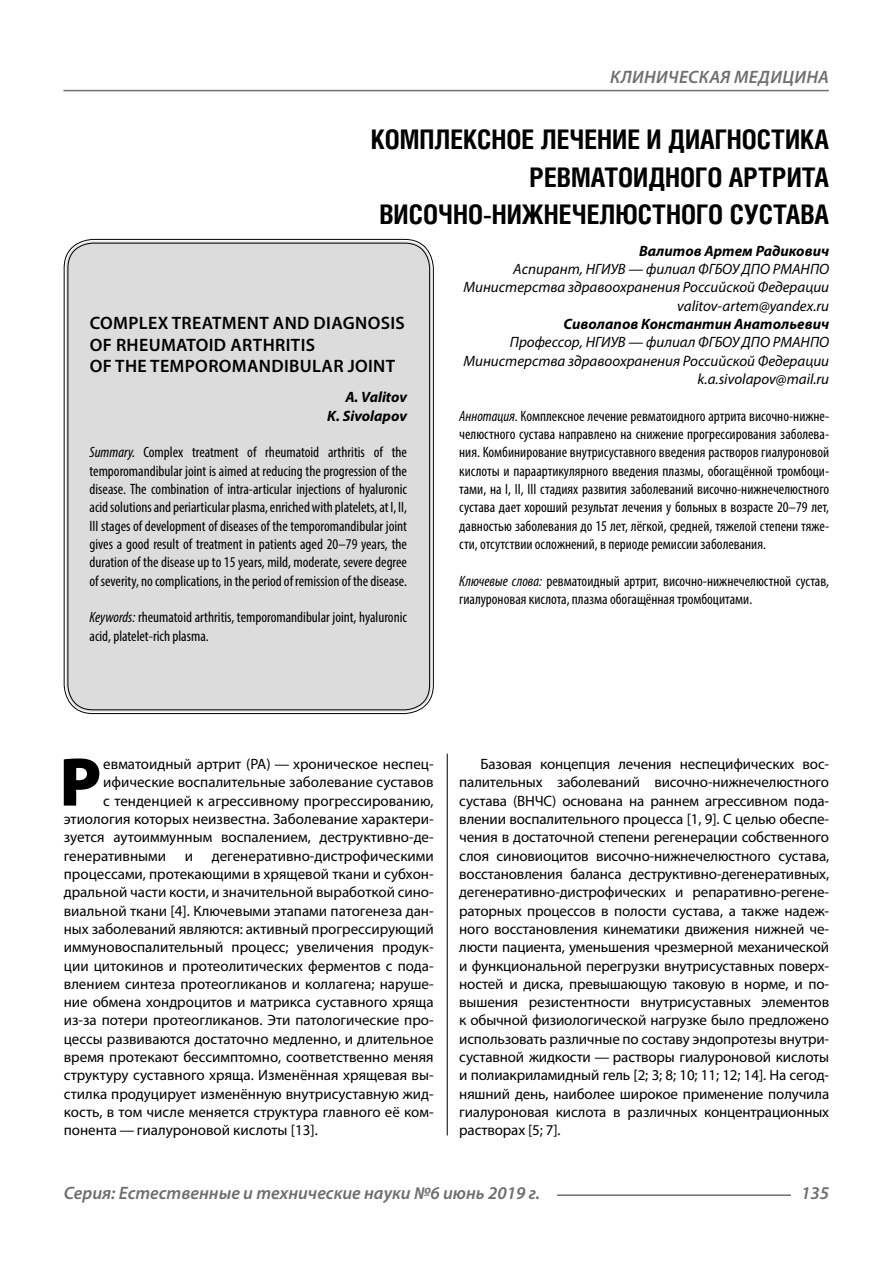
<style>
.page{position:relative;width:893px;height:1263px;background:#fff}
.page>*{position:absolute;margin:0;border:0;box-sizing:border-box;transform-origin:0 0}
.Bukvica{font:900 69.3px "Myriad Pro";color:#000}
.Header{font:700 27px/37.5px "Helios Cond C";color:#000;text-align:right}
.Header-eng{font:600 18px/21.6px "Myriad Pro";letter-spacing:.02em;color:#000}
.t1{font:italic 600 18px "Myriad Pro";color:#6e6e6e}
.t2{font:italic 600 18px "Myriad Pro";letter-spacing:.02em;color:#6e6e6e}
.Bukvica-2{font:15px/18.3px "Myriad Pro";color:#000;text-align:justify}
.Normal{font:15px/18.3px "Myriad Pro";letter-spacing:-.01em;color:#000;text-align:justify}
.Annotation-rus{font:condensed 15px/18.3px "Myriad Pro";color:#000;text-align:justify}
.Annotation-eng{font:condensed 15px/18.3px "Myriad Pro";color:#000;text-align:justify}
.Author-doc{font:italic 15px/18.3px "Myriad Pro";color:#000;text-align:right}
.Author{font:italic 700 15px "Myriad Pro";color:#000}
.Author-email{font:italic 15px "Myriad Pro";color:#000}
.Author-eng{font:italic 700 15px "Myriad Pro";color:#000}
.s1{font-style:italic}
</style>
<div class="page">
<hr style="left:447px;top:128px;width:1px;height:1007px;background:#000">
<div style="left:438px;top:732px;width:391px;height:21px;background:#fff"></div>
<div style="left:66px;top:241px;width:365px;height:471px;background:#dcdcdc;border-radius:27px"></div>
<hr style="left:557px;top:1194px;width:234px;height:2px;background:#6e6e6e">
<hr style="left:63px;top:90px;width:766px;height:1px;background:#6e6e6e">
<p class="t2" style="left:610px;top:66px;width:220px">КЛИНИЧЕСКАЯ МЕДИЦИНА</p>
<p class="Header" style="left:371px;top:120px;width:460px">КОМПЛЕКСНОЕ ЛЕЧЕНИЕ И ДИАГНОСТИКА<br>РЕВМАТОИДНОГО АРТРИТА<br>ВИСОЧНО-НИЖНЕЧЕЛЮСТНОГО СУСТАВА</p>
<p class="Author" style="left:639px;top:241px;width:192px">Валитов Артем Радикович</p>
<p class="Author-doc" style="left:463px;top:260px;width:367px">Аспирант, НГИУВ — филиал ФГБОУ ДПО РМАНПО<br>Министерства здравоохранения Российской Федерации</p>
<p class="Author-email" style="left:677px;top:296px;width:153px">valitov-artem@yandex.ru</p>
<p class="Author" style="left:563px;top:314px;width:267px">Сиволапов Константин Анатольевич</p>
<p class="Author-doc" style="left:463px;top:333px;width:367px">Профессор, НГИУВ — филиал ФГБОУ ДПО РМАНПО<br>Министерства здравоохранения Российской Федерации</p>
<p class="Author-email" style="left:697px;top:370px;width:133px">k.a.sivolapov@mail.ru</p>
<p class="Annotation-rus" style="left:459px;top:406px;width:371px"><span class="s1">Аннотация.</span> Комплексное лечение ревматоидного артрита височно-нижне&shy;челюстного сустава направлено на снижение прогрессирования заболева&shy;ния. Комбинирование внутрисуставного введения растворов гиалуроновой кислоты и параартикулярного введения плазмы, обогащённой тромбоци&shy;тами, на I, II, III стадиях развития заболеваний височно-нижнечелюстного сустава дает хороший результат лечения у больных в возрасте 20–79 лет, давностью заболевания до 15 лет, лёгкой, средней, тяжелой степени тяже&shy;сти, отсутствии осложнений, в периоде ремиссии заболевания.</p>
<p class="Annotation-rus" style="left:459px;top:571px;width:371px"><span class="s1">Ключевые слова:</span> ревматоидный артрит, височно-нижнечелюстной сустав, гиалуроновая кислота, плазма обогащённая тромбоцитами.</p>
<p class="Header-eng" style="left:90px;top:312px;width:317px">COMPLEX TREATMENT AND DIAGNOSIS<br>OF RHEUMATOID ARTHRITIS<br>OF THE TEMPOROMANDIBULAR JOINT</p>
<p class="Author-eng" style="left:345px;top:388px;width:63px">A. Valitov</p>
<p class="Author-eng" style="left:327px;top:406px;width:81px">K. Sivolapov</p>
<p class="Annotation-eng" style="left:90px;top:443px;width:319px"><span class="s1">Summary.</span> Complex treatment of rheumatoid arthritis of the temporomandibular joint is aimed at reducing the progression of the disease. The combination of intra-articular injections of hyaluronic acid solutions and periarticular plasma, enriched with platelets, at I, II, III stages of development of diseases of the temporomandibular joint gives a good result of treatment in patients aged 20–79 years, the duration of the disease up to 15 years, mild, moderate, severe degree of severity, no complications, in the period of remission of the disease.</p>
<p class="Annotation-eng" style="left:90px;top:608px;width:319px"><span class="s1">Keywords:</span> rheumatoid arthritis, temporomandibular joint, hyaluronic acid, platelet-rich plasma.</p>
<p class="Bukvica" style="left:59px;top:736px;width:43px">Р</p>
<p class="Bukvica-2" style="left:103px;top:754px;width:332px">евматоидный артрит (РА) — хроническое неспец-</p>
<p class="Bukvica-2" style="left:103px;top:773px;width:332px">ифические воспалительные заболевание суставов</p>
<p class="Bukvica-2" style="left:103px;top:791px;width:332px">с тенденцией к агрессивному прогрессированию,</p>
<p class="Bukvica-2" style="left:64px;top:809px;width:371px">этиология которых неизвестна. Заболевание характери-</p>
<p class="Bukvica-2" style="left:64px;top:828px;width:371px">зуется аутоиммунным воспалением, деструктивно-де-</p>
<p class="Bukvica-2" style="left:64px;top:846px;width:104px">генеративными</p>
<p class="Bukvica-2" style="left:185px;top:846px;width:10px">и</p>
<p class="Bukvica-2" style="left:64px;top:846px;width:371px;text-indent:148px">дегенеративно-дистрофическими процессами, протекающими в хрящевой ткани и субхон&shy;дральной части кости, и значительной выработкой сино&shy;виальной ткани [4]. Ключевыми этапами патогенеза дан&shy;ных заболеваний являются: активный прогрессирующий иммуновоспалительный процесс; увеличения продук&shy;ции цитокинов и протеолитических ферментов с пода&shy;влением синтеза протеогликанов и коллагена; наруше&shy;ние обмена хондроцитов и матрикса суставного хряща из-за потери протеогликанов. Эти патологические про&shy;цессы развиваются достаточно медленно, и длительное время протекают бессимптомно, соответственно меняя структуру суставного хряща. Изменённая хрящевая вы&shy;стилка продуцирует изменённую внутрисуставную жид&shy;кость, в том числе меняется структура главного её ком&shy;понента — гиалуроновой кислоты [13].</p>
<p class="Normal" style="left:459px;top:754px;width:371px;text-indent:21px">Базовая концепция лечения неспецифических вос&shy;палительных заболеваний височно-нижнечелюстного сустава (ВНЧС) основана на раннем агрессивном пода&shy;влении воспалительного процесса [1, 9]. С целью обеспе&shy;чения в достаточной степени регенерации собственного слоя синовиоцитов височно-нижнечелюстного сустава, восстановления баланса деструктивно-дегенеративных, дегенеративно-дистрофических и репаративно-регене&shy;раторных процессов в полости сустава, а также надеж&shy;ного восстановления кинематики движения нижней че&shy;люсти пациента, уменьшения чрезмерной механической и функциональной перегрузки внутрисуставных поверх&shy;ностей и диска, превышающую таковую в норме, и по&shy;вышения резистентности внутрисуставных элементов к обычной физиологической нагрузке было предложено использовать различные по составу эндопротезы внутри&shy;суставной жидкости — растворы гиалуроновой кислоты и полиакриламидный гель [2; 3; 8; 10; 11; 12; 14]. На сегод&shy;няшний день, наиболее широкое применение получила гиалуроновая кислота в различных концентрационных растворах [5; 7].</p>
<p class="t1" style="left:64px;top:1182px;width:478px">Серия: Естественные и технические науки №6 июнь 2019 г.</p>
<p class="t1" style="left:801px;top:1182px;width:30px">135</p>
</div>
